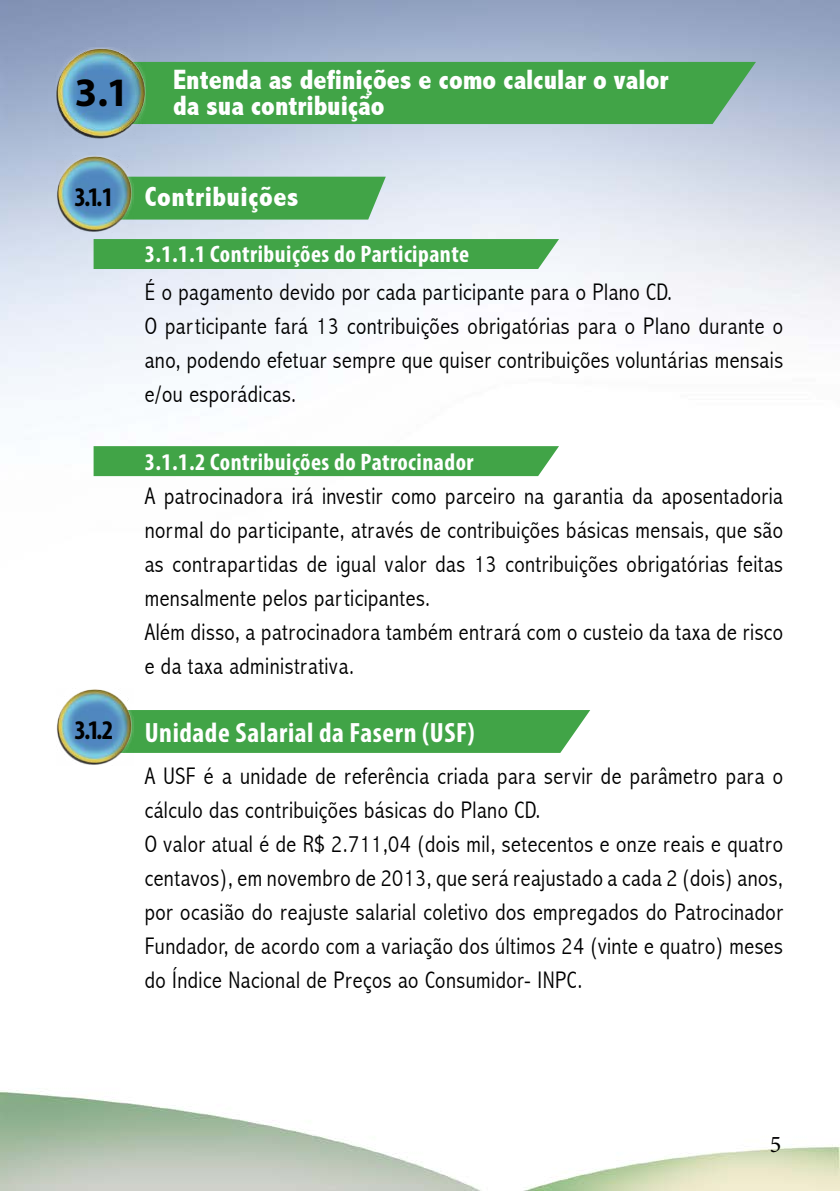
<style>
.page{position:relative;width:840px;height:1191px;background:#fff}
.page>*{position:absolute;margin:0;border:0;box-sizing:border-box;transform-origin:0 0}
.t1{font:700 40.4px "Myriad Pro";color:#000}
.t2{font:800 condensed 28px/26px "Abadi";color:#fff}
.t3{font:700 condensed 28px "Myriad Pro";letter-spacing:.02em;color:#fff}
.t4{font:800 condensed 28px "Abadi";letter-spacing:.02em;color:#fff}
.t5{font:700 condensed 27px "Myriad Pro";color:#000}
.t6{font:300 condensed 24px/34px "Abadi";letter-spacing:.02em;color:#000}
.t7{font:700 condensed 24px "Myriad Pro";letter-spacing:.02em;color:#fff}
.t8{font:24px "Minion Pro";color:#000}
</style>
<div class="page">
<img style="left:0;top:0;width:839px;height:1190px">
<div style="left:146px;top:62px;width:609px;height:62px;background:#41a447"></div>
<div style="left:133px;top:177px;width:252px;height:42px;background:#41a447"></div>
<div style="left:133px;top:710px;width:457px;height:43px;background:#41a447"></div>
<div style="left:93px;top:239px;width:465px;height:30px;background:#41a447"></div>
<div style="left:93px;top:446px;width:465px;height:30px;background:#41a447"></div>
<img style="left:57px;top:155px;width:76px;height:77px">
<img style="left:57px;top:689px;width:76px;height:76px">
<img style="left:55px;top:47px;width:91px;height:91px">
<h1 class="t1" style="left:75px;top:66px;width:55px">3.1</h1>
<p class="t2" style="left:173px;top:67px;width:496px">Entenda as definições e como calcular o valor da sua contribuição</p>
<p class="t5" style="left:74px;top:180px;width:40px">3.1.1</p>
<p class="t5" style="left:74px;top:713px;width:40px">3.1.2</p>
<p class="t4" style="left:145px;top:180px;width:155px">Contribuições</p>
<p class="t7" style="left:145px;top:239px;width:326px">3.1.1.1 Contribuições do Participante</p>
<p class="t6" style="left:145px;top:275px;width:639px">É o pagamento devido por cada participante para o Plano CD.<br>O participante fará 13 contribuições obrigatórias para o Plano durante o ano, podendo efetuar sempre que quiser contribuições voluntárias mensais e/ou esporádicas.</p>
<p class="t7" style="left:145px;top:447px;width:330px">3.1.1.2 Contribuições do Patrocinador</p>
<p class="t6" style="left:145px;top:479px;width:639px">A patrocinadora irá investir como parceiro na garantia da aposentadoria normal do participante, através de contribuições básicas mensais, que são as contrapartidas de igual valor das 13 contribuições obrigatórias feitas mensalmente pelos participantes.<br>Além disso, a patrocinadora também entrará com o custeio da taxa de risco e da taxa administrativa.</p>
<p class="t3" style="left:145px;top:715px;width:331px">Unidade Salarial da Fasern (USF)</p>
<p class="t6" style="left:145px;top:759px;width:639px">A USF é a unidade de referência criada para servir de parâmetro para o cálculo das contribuições básicas do Plano CD.<br>O valor atual é de R$ 2.711,04 (dois mil, setecentos e onze reais e quatro centavos), em novembro de 2013, que será reajustado a cada 2 (dois) anos, por ocasião do reajuste salarial coletivo dos empregados do Patrocinador Fundador, de acordo com a variação dos últimos 24 (vinte e quatro) meses do Índice Nacional de Preços ao Consumidor- INPC.</p>
<p class="t8" style="left:769px;top:1128px;width:13px">5</p>
</div>
